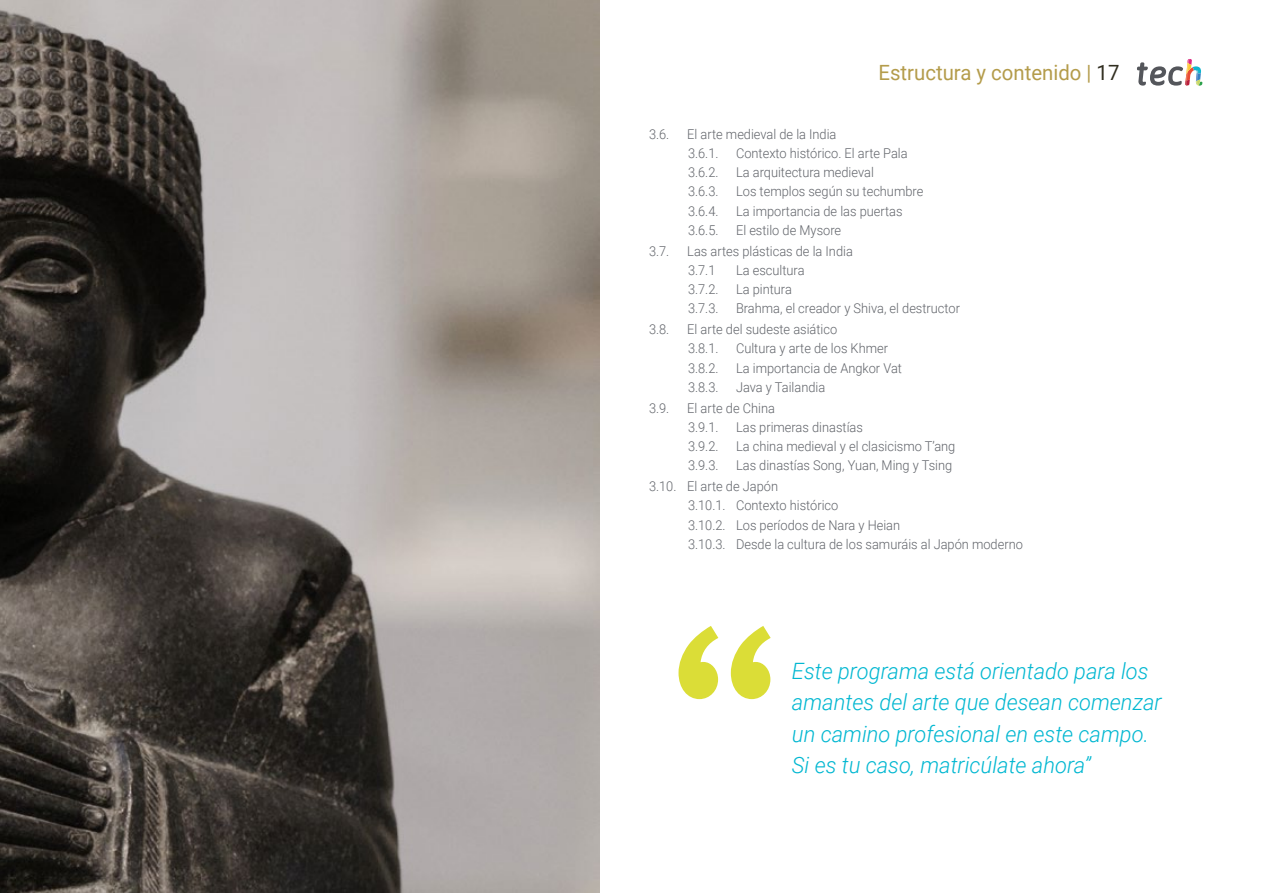
<style>
.page{position:relative;width:1263px;height:893px;background:#fff}
.page>*{position:absolute;margin:0;border:0;box-sizing:border-box;transform-origin:0 0}
.t1{font:italic 300 22.5px/31.5px "Roboto";color:#00b7d1}
.t2{font:21px "Roboto";color:#b49c4b}
.t3{font:300 13.5px/19.2px "Roboto";color:#61646a;scale:.95 1}
.s1{color:#312e20}
</style>
<div class="page">
<img style="left:0;top:0;width:599px;height:893px">
<svg style="left:678px;top:626px;width:93px;height:73px"></svg>
<svg style="left:1137px;top:59px;width:65px;height:27px"></svg>
<h2 class="t2" style="left:878px;top:57px;width:242px">Estructura y contenido | <span class="s1">17</span></h2>
<p class="t3" style="left:649px;top:124px;width:23px">3.6.</p>
<p class="t3" style="left:687px;top:124px;width:159px">El arte medieval de la India<br>3.6.1.</p>
<p class="t3" style="left:736px;top:143px;width:182px">Contexto histórico. El arte Pala</p>
<p class="t3" style="left:688px;top:162px;width:34px">3.6.2.</p>
<p class="t3" style="left:736px;top:162px;width:147px">La arquitectura medieval</p>
<p class="t3" style="left:688px;top:181px;width:34px">3.6.3.</p>
<p class="t3" style="left:736px;top:181px;width:199px">Los templos según su techumbre</p>
<p class="t3" style="left:688px;top:201px;width:34px">3.6.4.</p>
<p class="t3" style="left:736px;top:201px;width:177px">La importancia de las puertas</p>
<p class="t3" style="left:688px;top:220px;width:34px">3.6.5.</p>
<p class="t3" style="left:736px;top:220px;width:112px">El estilo de Mysore</p>
<p class="t3" style="left:649px;top:241px;width:23px">3.7.</p>
<p class="t3" style="left:687px;top:241px;width:176px">Las artes plásticas de la India<br>3.7.1</p>
<p class="t3" style="left:736px;top:260px;width:74px">La escultura</p>
<p class="t3" style="left:688px;top:279px;width:34px">3.7.2.</p>
<p class="t3" style="left:736px;top:279px;width:60px">La pintura</p>
<p class="t3" style="left:688px;top:298px;width:34px">3.7.3.</p>
<p class="t3" style="left:736px;top:298px;width:237px">Brahma, el creador y Shiva, el destructor</p>
<p class="t3" style="left:649px;top:319px;width:23px">3.8.</p>
<p class="t3" style="left:687px;top:319px;width:159px">El arte del sudeste asiático<br>3.8.1.</p>
<p class="t3" style="left:736px;top:338px;width:162px">Cultura y arte de los Khmer</p>
<p class="t3" style="left:688px;top:358px;width:34px">3.8.2.</p>
<p class="t3" style="left:736px;top:358px;width:176px">La importancia de Angkor Vat</p>
<p class="t3" style="left:688px;top:377px;width:34px">3.8.3.</p>
<p class="t3" style="left:736px;top:377px;width:95px">Java y Tailandia</p>
<p class="t3" style="left:649px;top:398px;width:23px">3.9.</p>
<p class="t3" style="left:687px;top:398px;width:94px">El arte de China<br>3.9.1.</p>
<p class="t3" style="left:736px;top:417px;width:135px">Las primeras dinastías</p>
<p class="t3" style="left:688px;top:436px;width:34px">3.9.2.</p>
<p class="t3" style="left:736px;top:436px;width:232px">La china medieval y el clasicismo T’ang</p>
<p class="t3" style="left:688px;top:455px;width:34px">3.9.3.</p>
<p class="t3" style="left:649px;top:455px;width:321px;line-height:20.7px;text-indent:87px">Las dinastías Song, Yuan, Ming y Tsing<br>3.10. El arte de Japón</p>
<p class="t3" style="left:688px;top:495px;width:354px">3.10.1. Contexto histórico<br>3.10.2. Los períodos de Nara y Heian<br>3.10.3. Desde la cultura de los samuráis al Japón moderno</p>
<h1 class="t1" style="left:792px;top:654px;width:371px">Este programa está orientado para los amantes del arte que desean comenzar un camino profesional en este campo.<br>Si es tu caso, matricúlate ahora”</h1>
</div>
